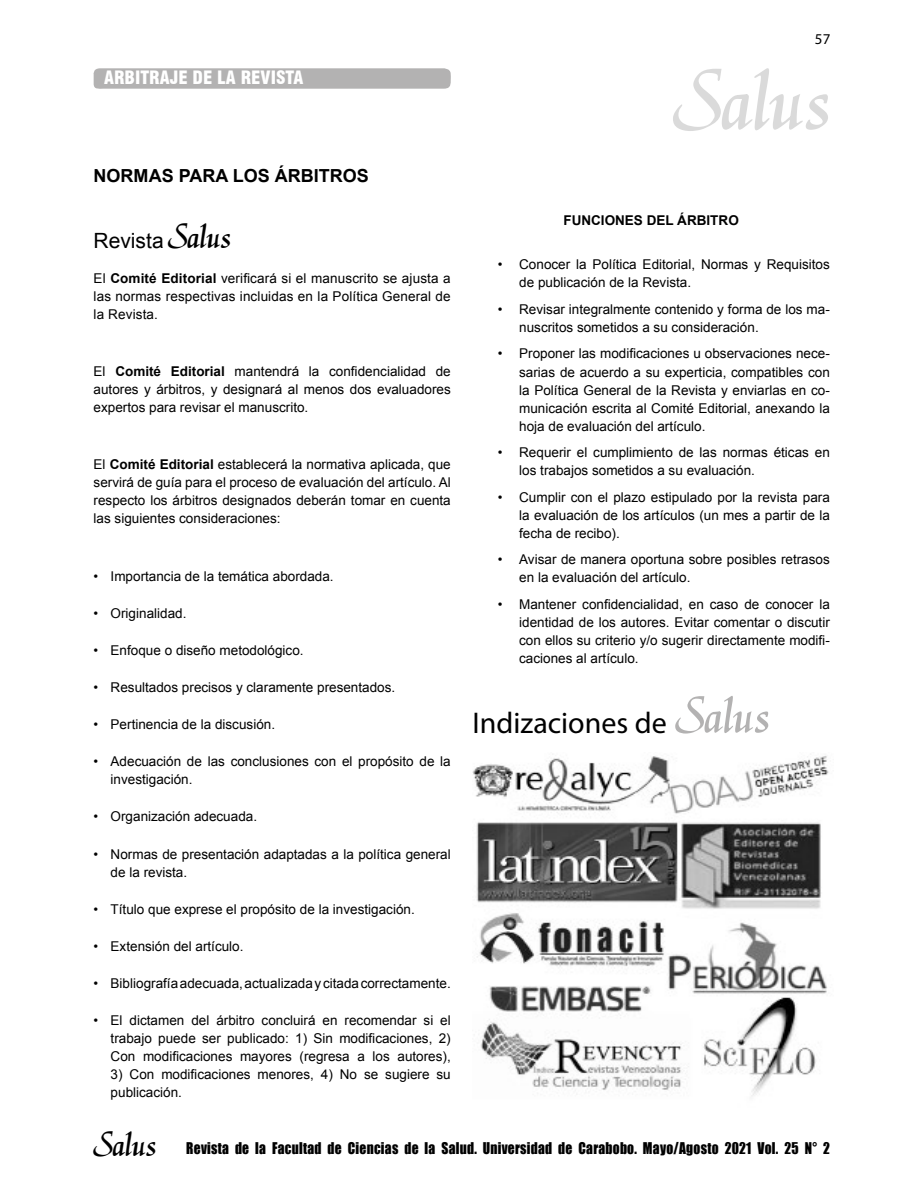
<style>
.page{position:relative;width:915px;height:1191px;background:#fff}
.page>*{position:absolute;margin:0;border:0;box-sizing:border-box;transform-origin:0 0}
.t1{font:90px "Gorle";color:#dadada}
.t2{font:36px "Gorle";color:#000}
.t3{font:30px "Myriad Pro";color:#000}
.t4{font:21px "Arial";color:#000}
.t5{font:700 18px "Arial";color:#000}
.t6{font:900 condensed 18px "Swiss 721 BT";color:#fff}
.t7{font:15px "Myriad Pro";color:#000}
.t8{font:14.85px "Impact";letter-spacing:.02em;color:#000;scale:.91 1}
.t9{font:13.5px/18px "Arial";color:#000;text-align:justify}
.t10{font:700 13.5px "Arial";color:#000}
.s1{font-family:"Gorle";font-size:36px}
.s2{font-weight:700}
.s3{font-family:"Gorle";font-size:54px;color:#b3b2b2}
</style>
<div class="page">
<svg style="left:93px;top:68px;width:358px;height:21px;background:#b5b4b4"></svg>
<img style="left:472px;top:756px;width:357px;height:341px">
<p class="t7" style="left:814px;top:29px;width:17px">57</p>
<h3 class="t6" style="left:104px;top:67px;width:201px">ARBITRAJE DE LA REVISTA</h3>
<h1 class="t1" style="left:671px;top:48px;width:159px">Salus</h1>
<h3 class="t5" style="left:94px;top:163px;width:277px">NORMAS PARA LOS ÁRBITROS</h3>
<h3 class="t4" style="left:94px;top:226px;width:138px">Revista <span class="s1">Salus</span></h3>
<p class="t9" style="left:94px;top:269px;width:358px">El <span class="s2">Comité Editorial</span> verificará si el manuscrito se ajusta a las normas respectivas incluidas en la Política General de la Revista.</p>
<p class="t9" style="left:94px;top:362px;width:358px">El <span class="s2">Comité Editorial</span> mantendrá la confidencialidad de autores y árbitros, y designará al menos dos evaluadores expertos para revisar el manuscrito.</p>
<p class="t9" style="left:94px;top:455px;width:358px">El <span class="s2">Comité Editorial</span> establecerá la normativa aplicada, que servirá de guía para el proceso de evaluación del artículo. Al respecto los árbitros designados deberán tomar en cuenta las siguientes consideraciones:</p>
<p class="t9" style="left:94px;top:567px;width:241px">• Importancia de la temática abordada.</p>
<p class="t9" style="left:94px;top:604px;width:94px">• Originalidad.</p>
<p class="t9" style="left:94px;top:641px;width:211px">• Enfoque o diseño metodológico.</p>
<p class="t9" style="left:94px;top:678px;width:303px">• Resultados precisos y claramente presentados.</p>
<p class="t9" style="left:94px;top:715px;width:183px">• Pertinencia de la discusión.</p>
<p class="t9" style="left:111px;top:752px;width:341px;text-indent:-17px">• Adecuación de las conclusiones con el propósito de la investigación.</p>
<p class="t9" style="left:94px;top:808px;width:165px">• Organización adecuada.</p>
<p class="t9" style="left:111px;top:845px;width:341px;text-indent:-17px">• Normas de presentación adaptadas a la política general de la revista.</p>
<p class="t9" style="left:94px;top:900px;width:322px">• Título que exprese el propósito de la investigación.</p>
<p class="t9" style="left:94px;top:937px;width:151px">• Extensión del artículo.</p>
<p class="t9" style="left:94px;top:974px;width:358px">• Bibliografía adecuada, actualizada y citada correctamente.</p>
<p class="t9" style="left:111px;top:1011px;width:341px;text-indent:-17px">• El dictamen del árbitro concluirá en recomendar si el trabajo puede ser publicado: 1) Sin modificaciones, 2)<br>Con modificaciones mayores (regresa a los autores),</p>
<p class="t9" style="left:111px;top:1065px;width:341px">3) Con modificaciones menores, 4) No se sugiere su publicación.</p>
<p class="t10" style="left:563px;top:211px;width:177px">FUNCIONES DEL ÁRBITRO</p>
<p class="t9" style="left:519px;top:256px;width:312px;text-indent:-21px">• Conocer la Política Editorial, Normas y Requisitos de publicación de la Revista.</p>
<p class="t9" style="left:519px;top:300px;width:312px;text-indent:-21px">• Revisar integralmente contenido y forma de los ma&shy;nuscritos sometidos a su consideración.</p>
<p class="t9" style="left:519px;top:345px;width:312px;text-indent:-21px">• Proponer las modificaciones u observaciones nece&shy;sarias de acuerdo a su experticia, compatibles con la Política General de la Revista y enviarlas en co&shy;municación escrita al Comité Editorial, anexando la hoja de evaluación del artículo.</p>
<p class="t9" style="left:519px;top:443px;width:312px;text-indent:-21px">• Requerir el cumplimiento de las normas éticas en los trabajos sometidos a su evaluación.</p>
<p class="t9" style="left:519px;top:488px;width:312px;text-indent:-21px">• Cumplir con el plazo estipulado por la revista para la evaluación de los artículos (un mes a partir de la fecha de recibo).</p>
<p class="t9" style="left:519px;top:550px;width:312px;text-indent:-21px">• Avisar de manera oportuna sobre posibles retrasos en la evaluación del artículo.</p>
<p class="t9" style="left:519px;top:595px;width:312px;text-indent:-21px">• Mantener confidencialidad, en caso de conocer la identidad de los autores. Evitar comentar o discutir con ellos su criterio y/o sugerir directamente modifi&shy;caciones al artículo.</p>
<h3 class="t3" style="left:472px;top:704px;width:298px">Indizaciones de <span class="s3">Salus</span></h3>
<h2 class="t2" style="left:93px;top:1123px;width:65px">Salus</h2>
<p class="t8" style="left:186px;top:1137px;width:708px">Revista de la Facultad de Ciencias de la Salud. Universidad de Carabobo. Mayo/Agosto 2021 Vol. 25 N° 2</p>
</div>
